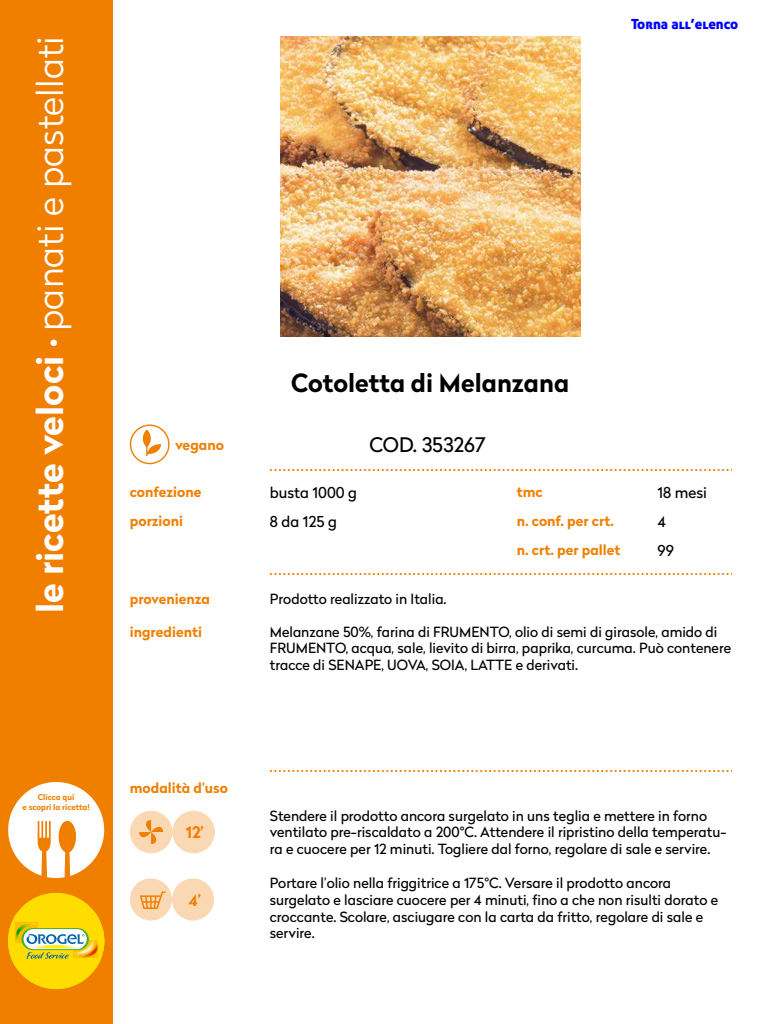
<style>
.page{position:relative;width:768px;height:1024px;background:#fff}
.page>*{position:absolute;margin:0;border:0;box-sizing:border-box;transform-origin:0 0}
.t1{font:300 36px "Radikal";color:#fff}
.t2{font:700 25px "Radikal";color:#000}
.t3{font:20px "Radikal";color:#000}
.t4{font:700 16px "Radikal";color:#f07f00}
.t5{font:15px/28.7px "Radikal";color:#000}
.t6{font:14px/16.8px "Radikal";color:#000}
.t7{font:700 14px/28.7px "Radikal";color:#f07f00}
.t8{font:14px "Aller Display";color:#00f}
.t9{font:700 8px/9.6px "Radikal";color:#f07f00;text-align:center}
.s1{font-weight:700}
</style>
<div class="page">
<img style="left:280px;top:37px;width:300px;height:300px">
<svg style="left:270px;top:573px;width:462px;height:2px"></svg>
<svg style="left:270px;top:770px;width:462px;height:2px"></svg>
<div style="left:0;top:0;width:112px;height:1024px;background:#f07f00"></div>
<div style="left:8px;top:893px;width:96px;height:96px;background:#fd0;border-radius:50%"></div>
<svg style="left:8px;top:913px;width:96px;height:55px"></svg>
<svg style="left:270px;top:469px;width:462px;height:2px"></svg>
<div style="left:172px;top:811px;width:43px;height:42px;background:#fad8b3;border-radius:50%"></div>
<div style="left:130px;top:811px;width:42px;height:42px;background:#fad8b3;border-radius:50%"></div>
<svg style="left:139px;top:820px;width:24px;height:24px"></svg>
<div style="left:172px;top:878px;width:42px;height:43px;background:#fad8b3;border-radius:50%"></div>
<div style="left:130px;top:878px;width:42px;height:43px;background:#fad8b3;border-radius:50%"></div>
<svg style="left:140px;top:891px;width:26px;height:18px"></svg>
<svg style="left:130px;top:424px;width:40px;height:40px"></svg>
<svg style="left:8px;top:782px;width:96px;height:96px"></svg>
<h1 class="t1" style="left:25px;top:613px;width:579px;rotate:-90deg"><span class="s1">le ricette veloci ·</span> panati e pastellati</h1>
<p class="t8" style="left:631px;top:15px;width:109px">Torna all’elenco</p>
<p class="t7" style="left:175px;top:430px;width:51px">vegano</p>
<h2 class="t2" style="left:291px;top:364px;width:280px">Cotoletta di Melanzana</h2>
<h3 class="t3" style="left:369px;top:430px;width:118px">COD. 353267</h3>
<p class="t5" style="left:270px;top:478px;width:89px">busta 1000 g</p>
<p class="t5" style="left:658px;top:478px;width:51px">18 mesi<br>4<br>99</p>
<p class="t7" style="left:130px;top:478px;width:73px">confezione</p>
<p class="t7" style="left:517px;top:478px;width:105px">tmc<br>n. conf. per crt. n. crt. per pallet</p>
<p class="t7" style="left:130px;top:506px;width:55px">porzioni</p>
<p class="t5" style="left:270px;top:506px;width:69px">8 da 125 g</p>
<p class="t7" style="left:130px;top:585px;width:82px">provenienza</p>
<p class="t7" style="left:130px;top:617px;width:74px">ingredienti</p>
<p class="t6" style="left:270px;top:591px;width:178px">Prodotto realizzato in Italia.</p>
<p class="t6" style="left:270px;top:623px;width:463px">Melanzane 50%, farina di FRUMENTO, olio di semi di girasole, amido di<br>FRUMENTO, acqua, sale, lievito di birra, paprika, curcuma. Può contenere tracce di SENAPE, UOVA, SOIA, LATTE e derivati.</p>
<p class="t9" style="left:23px;top:792px;width:69px">Clicca qui<br>e scopri la ricetta!</p>
<p class="t7" style="left:130px;top:774px;width:100px">modalità d’uso</p>
<p class="t4" style="left:186px;top:821px;width:20px">12’</p>
<p class="t4" style="left:189px;top:889px;width:14px">4’</p>
<p class="t6" style="left:270px;top:807px;width:458px">Stendere il prodotto ancora surgelato in uns teglia e mettere in forno ventilato pre-riscaldato a 200°C. Attendere il ripristino della temperatu&shy;ra e cuocere per 12 minuti. Togliere dal forno, regolare di sale e servire.</p>
<p class="t6" style="left:270px;top:874px;width:450px">Portare l’olio nella friggitrice a 175°C. Versare il prodotto ancora surgelato e lasciare cuocere per 4 minuti, fino a che non risulti dorato e croccante. Scolare, asciugare con la carta da fritto, regolare di sale e servire.</p>
</div>
